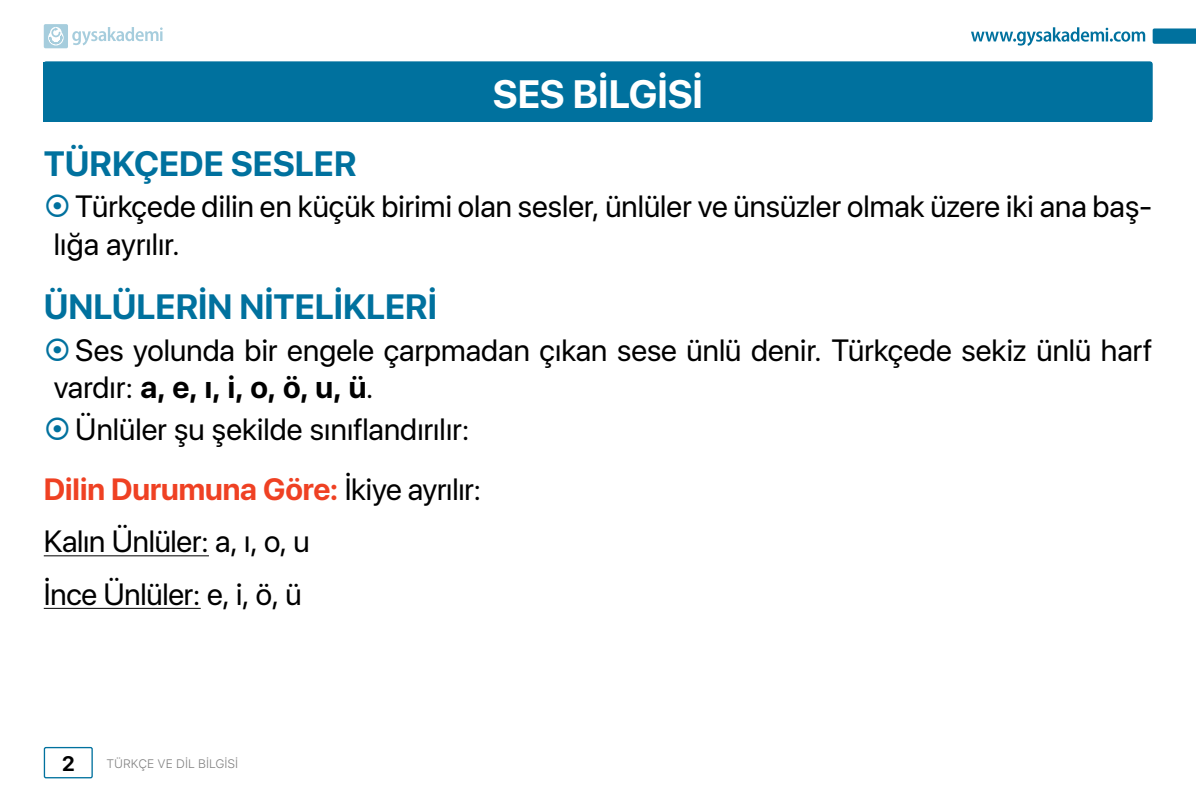
<style>
.page{position:relative;width:1196px;height:794px;background:#fff}
.page>*{position:absolute;margin:0;border:0;box-sizing:border-box;transform-origin:0 0}
.t1{font:700 39.38px "SF Pro Display";color:#fff}
.t2{font:700 35px "SF Pro Display";color:#00719e}
.t3{font:30.62px/37.6px "SF Pro Display";letter-spacing:.005em;color:#000}
.t4{font:700 20.82px "SF Pro Display";color:#000}
.t5{font:300 12.25px "SF Pro Text";color:#808080}
.s1{font-weight:700}
.s2{font-weight:700;color:#ef4123}
</style>
<div class="page">
<div style="left:44px;top:62px;width:1107px;height:59px;background:#00719e"></div>
<div style="left:43px;top:61px;width:1109px;height:61px;border:1px solid #00719e;border-radius:2px"></div>
<hr style="left:44px;top:555px;width:165px;height:1px;background:#000">
<hr style="left:44px;top:608px;width:157px;height:1px;background:#000">
<div style="left:44px;top:747px;width:49px;height:31px;border:1px solid #00719e;border-radius:2px"></div>
<svg style="left:971px;top:27px;width:173px;height:19px"></svg>
<svg style="left:1152px;top:28px;width:43px;height:16px"></svg>
<svg style="left:44px;top:24px;width:119px;height:24px"></svg>
<p class="t1" style="left:493px;top:71px;width:211px">SES BİLGİSİ</p>
<p class="t2" style="left:44px;top:144px;width:314px">TÜRKÇEDE SESLER</p>
<p class="t3" style="left:54px;top:188px;width:1099px;text-indent:22px">Türkçede dilin en küçük birimi olan sesler, ünlüler ve ünsüzler olmak üzere iki ana baş&shy;lığa ayrılır.</p>
<p class="t2" style="left:44px;top:287px;width:394px">ÜNLÜLERİN NİTELİKLERİ</p>
<p class="t3" style="left:54px;top:331px;width:1099px;text-indent:22px">Ses yolunda bir engele çarpmadan çıkan sese ünlü denir. Türkçede sekiz ünlü harf vardır: <span class="s1">a, e, ı, i, o, ö, u, ü</span>.</p>
<p class="t3" style="left:44px;top:399px;width:439px;line-height:59.9px;text-indent:32px">Ünlüler şu şekilde sınıflandırılır:<br><span class="s2">Dilin Durumuna Göre:</span> İkiye ayrılır:</p>
<p class="t3" style="left:44px;top:515px;width:267px;line-height:52.5px">Kalın Ünlüler: a, ı, o, u<br>İnce Ünlüler: e, i, ö, ü</p>
<p class="t4" style="left:62px;top:751px;width:14px">2</p>
<p class="t5" style="left:106px;top:755px;width:133px">TÜRKÇE VE DİL BİLGİSİ</p>
</div>
